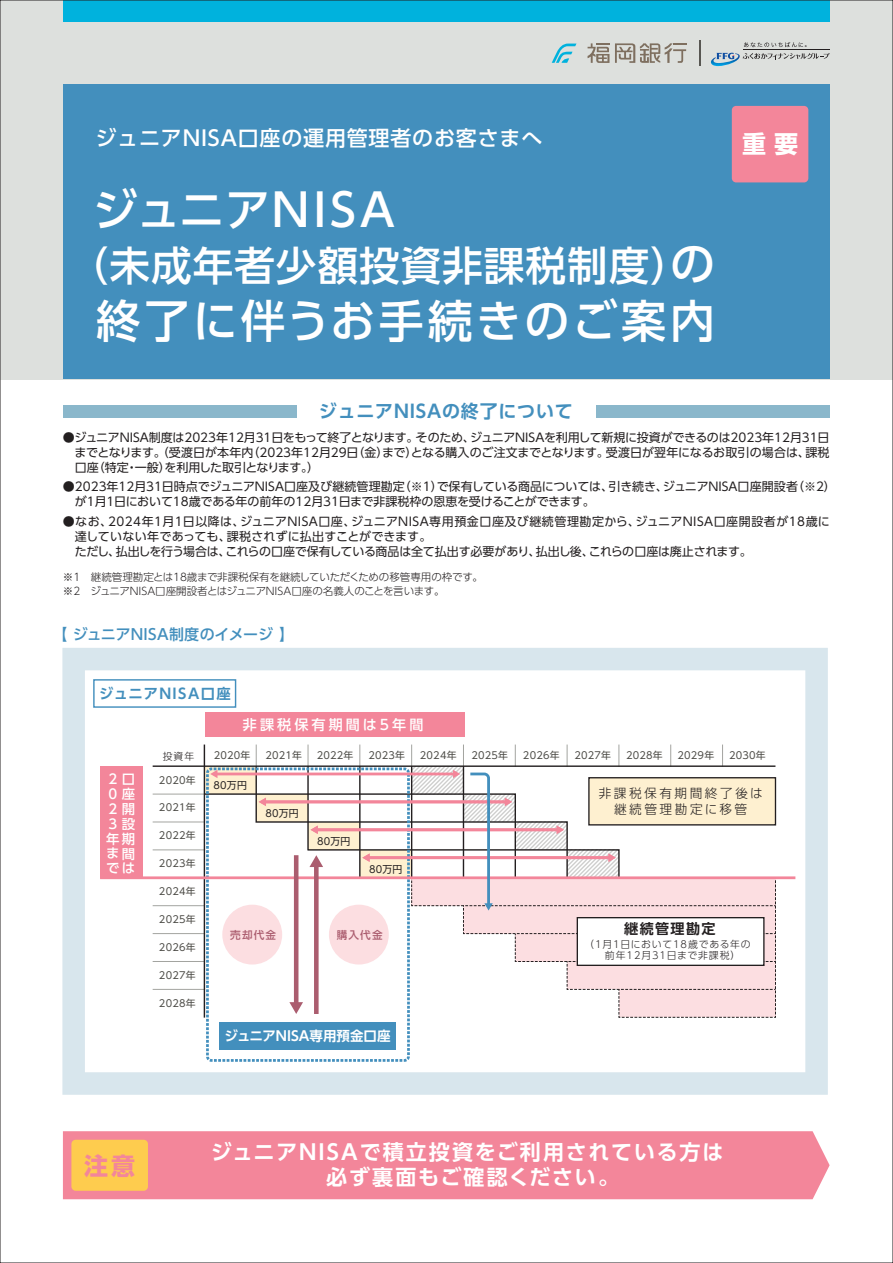
<style>
.page{position:relative;width:893px;height:1263px;background:#fff}
.page>*{position:absolute;margin:0;border:0;box-sizing:border-box;transform-origin:0 0}
.t1{font:500 45px "UD Shin Go Pro";letter-spacing:.07em;color:#fff}
.t2{font:500 45px "UD Shin Go Pro";letter-spacing:.035em;color:#fff}
.t3{font:500 40.5px "UD Shin Go Pro";letter-spacing:.025em;color:#fff}
.t4{font:700 24px "UD Shin Go Pro";color:#fff}
.t5{font:700 24px "UD Shin Go Pro";color:#f3869a}
.t6{font:700 21px/25.2px "UD Shin Go Pro De";letter-spacing:.09em;color:#fff;text-align:center}
.t7{font:500 21px "UD Shin Go Pro";letter-spacing:.04em;color:#fff}
.t8{font:700 18px "UD Shin Go Pro De";letter-spacing:.045em;color:#438fbd}
.t9{font:500 15px "UD Shin Go Pro";color:#438fbd}
.t10{font:700 14.25px "UD Shin Go Pro De";letter-spacing:.1em;color:#438fbd}
.t11{font:500 14.1px "UD Shin Go Pro";letter-spacing:.22em;color:#fff}
.t12{font:700 14.1px "UD Shin Go Pro De";letter-spacing:.1em;color:#231f20}
.t13{font:700 13.5px "UD Shin Go Pro De";color:#fff}
.t14{font:500 13.35px/14.9px "UD Shin Go Pro";color:#fff;text-align:justify}
.t15{font:300 12.6px/16.5px "UD Shin Go Pro";letter-spacing:.2em;color:#231f20;text-align:center}
.t16{font:12px/15px "UD Shin Go Pro";color:#231f20;text-align:justify}
.t17{font:12px "UD Shin Go Pro";letter-spacing:.04em;color:#231f20}
.t18{font:500 10.65px "UD Shin Go Pro";letter-spacing:.1em;color:#ab5d6f}
.t19{font:300 10.5px/13.5px "UD Shin Go Pro";color:#231f20}
.t20{font:9.9px "UD Shin Go Pro";letter-spacing:.02em;color:#4c4b46}
.t21{font:300 9.9px/11.2px "UD Shin Go Pro";letter-spacing:.08em;color:#231f20}
.t22{font:9.9px "UD Shin Go Pro";letter-spacing:.02em;color:#231f20}
.s1{font-size:45px}
</style>
<div class="page">
<svg style="left:62px;top:648px;width:766px;height:447px"></svg>
<div style="left:63px;top:1131px;width:767px;height:68px;background:#f3869a"></div>
<div style="left:0;top:0;width:893px;height:379px;background:#dde0dd"></div>
<div style="left:63px;top:85px;width:767px;height:294px;background:#438fbd"></div>
<div style="left:732px;top:106px;width:76px;height:76px;background:#f3869a;border-radius:4px"></div>
<div style="left:71px;top:1140px;width:77px;height:51px;background:#fecc4e;border-radius:4px"></div>
<div style="left:63px;top:0;width:767px;height:21px;background:#00b2dd"></div>
<svg style="left:711px;top:53px;width:119px;height:13px"></svg>
<svg style="left:744px;top:42px;width:62px;height:5px"></svg>
<hr style="left:743px;top:49px;width:87px;height:1px;background:#231f20">
<svg style="left:552px;top:44px;width:24px;height:19px"></svg>
<svg style="left:588px;top:43px;width:98px;height:20px"></svg>
<svg style="left:699px;top:41px;width:1px;height:25px"></svg>
<div style="left:63px;top:405px;width:234px;height:12px;background:#8ab7cb"></div>
<div style="left:596px;top:405px;width:234px;height:12px;background:#8ab7cb"></div>
<div style="left:93px;top:679px;width:143px;height:29px;border:1px solid #438fbd"></div>
<div style="left:205px;top:712px;width:260px;height:24px;background:#f3869a"></div>
<div style="left:100px;top:767px;width:42px;height:111px;background:#f3869a"></div>
<hr style="left:153px;top:765px;width:622px;height:2px;background:#231f20">
<hr style="left:100px;top:876px;width:695px;height:3px;background:#f3869a">
<svg style="left:203px;top:744px;width:573px;height:274px"></svg>
<h3 class="t7" style="left:95px;top:121px;width:448px">ジュニアNISA口座の運用管理者のお客さまへ</h3>
<h3 class="t4" style="left:742px;top:124px;width:57px">重 要</h3>
<h1 class="t2" style="left:93px;top:173px;width:304px">ジュニアNISA</h1>
<h2 class="t3" style="left:68px;top:232px;width:649px">（未成年者少額投資非課税制度）<span class="s1">の</span></h2>
<h1 class="t1" style="left:96px;top:284px;width:621px">終了に伴うお手続きのご案内</h1>
<h3 class="t8" style="left:319px;top:397px;width:255px">ジュニアNISAの終了について</h3>
<p class="t16" style="left:74px;top:429px;width:757px;text-indent:-12px">●ジュニアNISA制度は2023年12月31日をもって終了となります。そのため、ジュニアNISAを利用して新規に投資ができるのは2023年12月31日までとなります。（受渡日が本年内（2023年12月29日（金）まで）となる購入のご注文までとなります。受渡日が翌年になるお取引の場合は、課税口座（特定・一般）を利用した取引となります。）</p>
<p class="t16" style="left:75px;top:479px;width:762px;text-indent:-12px">●2023年12月31日時点でジュニアNISA口座及び継続管理勘定（※1）で保有している商品については、引き続き、ジュニアNISA口座開設者（※2）が1月1日において18歳である年の前年の12月31日まで非課税枠の恩恵を受けることができます。</p>
<p class="t17" style="left:63px;top:512px;width:768px">●なお、2024年1月1日以降は、ジュニアNISA口座、ジュニアNISA専用預金口座及び継続管理勘定から、ジュニアNISA口座開設者が18歳に</p>
<p class="t16" style="left:75px;top:528px;width:358px">達していない年であっても、課税されずに払出すことができます。</p>
<p class="t16" style="left:63px;top:543px;width:690px">　ただし、払出しを行う場合は、これらの口座で保有している商品は全て払出す必要があり、払出し後、これらの口座は廃止されます。</p>
<p class="t19" style="left:63px;top:570px;width:422px">※1　継続管理勘定とは18歳まで非課税保有を継続していただくための移管専用の枠です。※2　ジュニアNISA口座開設者とはジュニアNISA口座の名義人のことを言います。</p>
<p class="t9" style="left:52px;top:622px;width:243px">【 ジュニアNISA制度のイメージ 】</p>
<p class="t10" style="left:99px;top:682px;width:133px">ジュニアNISA口座</p>
<p class="t11" style="left:243px;top:713px;width:182px">非課税保有期間は5年間</p>
<p class="t14" style="left:106px;top:771px;width:30px">2 口0 座2 開3 設年期ま間では</p>
<p class="t21" style="left:163px;top:750px;width:33px">投資年</p>
<p class="t20" style="left:214px;top:747px;width:38px">2020年</p>
<p class="t20" style="left:159px;top:772px;width:38px">2020年</p>
<p class="t22" style="left:214px;top:777px;width:35px">80万円</p>
<p class="t20" style="left:159px;top:800px;width:38px">2021年</p>
<p class="t20" style="left:159px;top:827px;width:38px">2022年</p>
<p class="t20" style="left:159px;top:855px;width:38px">2023年</p>
<p class="t20" style="left:159px;top:883px;width:38px">2024年</p>
<p class="t20" style="left:159px;top:911px;width:38px">2025年</p>
<p class="t20" style="left:265px;top:747px;width:38px">2021年</p>
<p class="t22" style="left:265px;top:805px;width:35px">80万円</p>
<p class="t20" style="left:317px;top:747px;width:38px">2022年</p>
<p class="t22" style="left:317px;top:833px;width:35px">80万円</p>
<p class="t20" style="left:368px;top:747px;width:38px">2023年</p>
<p class="t22" style="left:369px;top:861px;width:35px">80万円</p>
<p class="t20" style="left:159px;top:939px;width:38px">2026年</p>
<p class="t20" style="left:159px;top:967px;width:38px">2027年</p>
<p class="t20" style="left:159px;top:995px;width:38px">2028年</p>
<p class="t18" style="left:230px;top:926px;width:47px">売却代金</p>
<p class="t18" style="left:337px;top:926px;width:47px">購入代金</p>
<p class="t13" style="left:225px;top:1025px;width:168px">ジュニアNISA専用預金口座</p>
<p class="t20" style="left:420px;top:747px;width:38px">2024年</p>
<p class="t20" style="left:471px;top:747px;width:38px">2025年</p>
<p class="t20" style="left:523px;top:747px;width:38px">2026年</p>
<p class="t20" style="left:574px;top:747px;width:38px">2027年</p>
<p class="t20" style="left:626px;top:747px;width:38px">2028年</p>
<p class="t20" style="left:678px;top:747px;width:38px">2029年</p>
<p class="t20" style="left:729px;top:747px;width:38px">2030年</p>
<p class="t15" style="left:599px;top:784px;width:166px">非課税保有期間終了後は継続管理勘定に移管</p>
<p class="t12" style="left:624px;top:917px;width:93px">継続管理勘定</p>
<p class="t21" style="left:605px;top:938px;width:147px;text-indent:-21px">（1月1日において18歳である年の前年12月31日まで非課税）</p>
<h3 class="t5" style="left:84px;top:1146px;width:52px">注意</h3>
<h3 class="t6" style="left:211px;top:1138px;width:514px">ジュニアNISAで積立投資をご利用されている方は必ず裏面もご確認ください。</h3>
</div>
